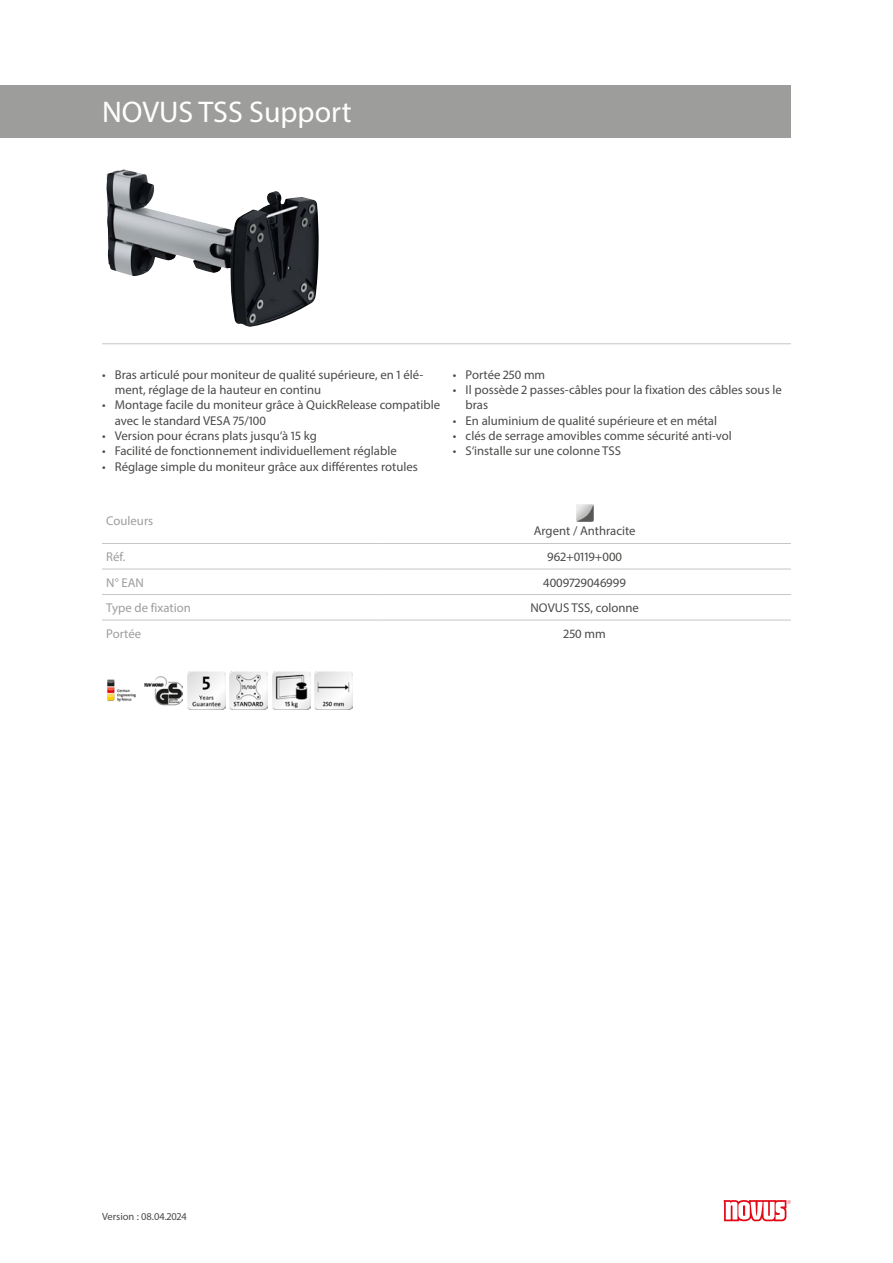
<style>
.page{position:relative;width:893px;height:1263px;background:#fff}
.page>*{position:absolute;margin:0;border:0;box-sizing:border-box;transform-origin:0 0}
.Produktname{font:30px "Myriad Pro";color:#fff}
.Farbildtext{font:12.75px/15.3px "Myriad Pro";color:#4a4a49}
.Produkttabelle_Zentr{font:12.75px "Myriad Pro";color:#4a4a49}
.Produkttabelle_Links{font:12.75px "Myriad Pro";color:#9d9d9c}
.t1{font:10.5px "Myriad Pro";color:#4a4a49}
</style>
<div class="page">
<img style="left:106px;top:169px;width:213px;height:158px">
<hr style="left:102px;top:343px;width:689px;height:1px;background:#c6c6c6">
<img style="left:107px;top:679px;width:29px;height:23px">
<img style="left:145px;top:676px;width:38px;height:30px">
<img style="left:187px;top:671px;width:38px;height:38px">
<img style="left:230px;top:671px;width:38px;height:38px">
<img style="left:272px;top:671px;width:38px;height:38px">
<img style="left:315px;top:671px;width:38px;height:38px">
<svg style="left:724px;top:1200px;width:67px;height:21px"></svg>
<div style="left:0;top:85px;width:791px;height:53px;background:#9d9d9c"></div>
<hr style="left:102px;top:543px;width:276px;height:1px;background:#c6c6c6">
<hr style="left:378px;top:543px;width:413px;height:1px;background:#c6c6c6">
<hr style="left:102px;top:569px;width:276px;height:1px;background:#c6c6c6">
<hr style="left:378px;top:569px;width:413px;height:1px;background:#c6c6c6">
<hr style="left:102px;top:594px;width:276px;height:1px;background:#c6c6c6">
<hr style="left:378px;top:594px;width:413px;height:1px;background:#c6c6c6">
<hr style="left:102px;top:620px;width:276px;height:1px;background:#c6c6c6">
<hr style="left:378px;top:620px;width:413px;height:1px;background:#c6c6c6">
<img style="left:576px;top:505px;width:17px;height:17px">
<p class="Produktname" style="left:102px;top:94px;width:251px">NOVUS TSS Support</p>
<p class="Farbildtext" style="left:115px;top:367px;width:310px;text-indent:-13px">• Bras articulé pour moniteur de qualité supérieure, en 1 élé&shy;ment, réglage de la hauteur en continu</p>
<p class="Farbildtext" style="left:115px;top:397px;width:327px;text-indent:-13px">• Montage facile du moniteur grâce à QuickRelease compatible avec le standard VESA 75/100</p>
<p class="Farbildtext" style="left:102px;top:428px;width:216px">• Version pour écrans plats jusqu‘à 15 kg</p>
<p class="Farbildtext" style="left:102px;top:443px;width:296px">• Facilité de fonctionnement individuellement réglable</p>
<p class="Farbildtext" style="left:102px;top:458px;width:317px">• Réglage simple du moniteur grâce aux différentes rotules</p>
<p class="Farbildtext" style="left:453px;top:367px;width:94px">• Portée 250 mm</p>
<p class="Farbildtext" style="left:466px;top:382px;width:318px;text-indent:-13px">• Il possède 2 passes-câbles pour la fixation des câbles sous le bras</p>
<p class="Farbildtext" style="left:453px;top:413px;width:266px">• En aluminium de qualité supérieure et en métal</p>
<p class="Farbildtext" style="left:453px;top:428px;width:281px">• clés de serrage amovibles comme sécurité anti-vol</p>
<p class="Farbildtext" style="left:453px;top:443px;width:170px">• S‘installe sur une colonne TSS</p>
<p class="Produkttabelle_Links" style="left:106px;top:512px;width:48px">Couleurs</p>
<p class="Farbildtext" style="left:534px;top:523px;width:103px">Argent / Anthracite</p>
<p class="Produkttabelle_Links" style="left:106px;top:549px;width:21px">Réf.</p>
<p class="Produkttabelle_Zentr" style="left:547px;top:549px;width:76px">962+0119+000</p>
<p class="Produkttabelle_Links" style="left:106px;top:574px;width:39px">N° EAN</p>
<p class="Produkttabelle_Zentr" style="left:543px;top:574px;width:84px">4009729046999</p>
<p class="Produkttabelle_Links" style="left:106px;top:600px;width:86px">Type de fixation</p>
<p class="Produkttabelle_Zentr" style="left:530px;top:600px;width:110px">NOVUS TSS, colonne</p>
<p class="Produkttabelle_Links" style="left:106px;top:625px;width:36px">Portée</p>
<p class="Produkttabelle_Zentr" style="left:564px;top:625px;width:44px">250 mm</p>
<p class="t1" style="left:102px;top:1210px;width:86px">Version : 08.04.2024</p>
</div>
